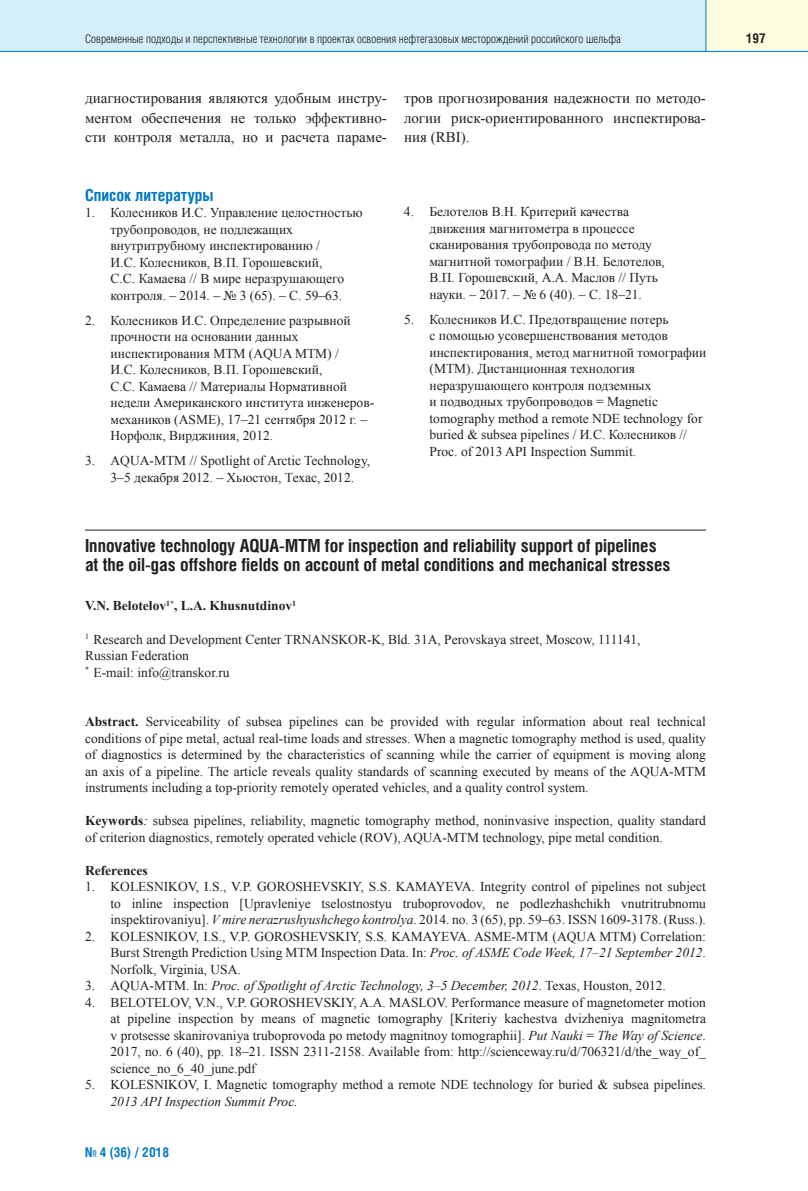
<style>
.page{position:relative;width:808px;height:1191px;background:#fff}
.page>*{position:absolute;margin:0;border:0;box-sizing:border-box;transform-origin:0 0}
.t1{font:700 18px/19.5px "Helios Cond";color:#231f20}
.t2{font:700 16.5px "Helios Cond";color:#0079c2}
.t3{font:15px/19.5px "Times New Roman";color:#231f20;text-align:justify}
.t4{font:13.5px/16.5px "Times New Roman";color:#231f20}
.t5{font:italic 13.5px "Times New Roman";color:#231f20}
.t6{font:700 13.5px "Times New Roman";color:#231f20}
.t7{font:700 13.5px "Helios Cond";color:#0079c2}
.t8{font:700 13.5px "Helios Cond";color:#231f20}
.t9{font:300 12px "Helios Cond";color:#231f20}
.s1{font-weight:700}
.s2{font-style:italic}
.s3{font-style:normal}
</style>
<div class="page">
<div style="left:0;top:0;width:706px;height:51px;background:#d4effb"></div>
<div style="left:706px;top:0;width:102px;height:51px;background:#fffce0"></div>
<hr style="left:0;top:51px;width:808px;height:1px;background:#0079c2">
<hr style="left:705px;top:0;width:1px;height:51px;background:#0079c2">
<hr style="left:85px;top:530px;width:621px;height:1px;background:#231f20">
<p class="t9" style="left:85px;top:34px;width:537px">Современные подходы и перспективные технологии в проектах освоения нефтегазовых месторождений российского шельфа</p>
<p class="t8" style="left:746px;top:33px;width:21px">197</p>
<p class="t3" style="left:85px;top:88px;width:303px">диагностирования являются удобным инстру&shy;ментом обеспечения не только эффективно&shy;сти контроля металла, но и расчета параме-</p>
<p class="t3" style="left:404px;top:88px;width:303px">тров прогнозирования надежности по методо&shy;логии риск-ориентированного инспектирова&shy;ния (RBI).</p>
<p class="t2" style="left:85px;top:189px;width:130px">Список литературы</p>
<p class="t4" style="left:111px;top:204px;width:254px;text-indent:-26px">1. Колесников И.С. Управление целостностью трубопроводов, не подлежащих внутритрубному инспектированию /<br>И.С. Колесников, В.П. Горошевский,<br>С.С. Камаева // В мире неразрушающего контроля. – 2014. – № 3 (65). – С. 59–63.</p>
<p class="t4" style="left:111px;top:312px;width:265px;text-indent:-26px">2. Колесников И.С. Определение разрывной прочности на основании данных инспектирования МТМ (AQUA MTM) /<br>И.С. Колесников, В.П. Горошевский,<br>С.С. Камаева // Материалы Нормативной недели Американского института инженеров&shy;механиков (ASME), 17–21 сентября 2012 г. – Норфолк, Вирджиния, 2012.</p>
<p class="t4" style="left:111px;top:452px;width:261px;text-indent:-26px">3. AQUA-MTM // Spotlight of Arctic Technology,<br>3–5 декабря 2012. – Хьюстон, Техас, 2012.</p>
<p class="t4" style="left:429px;top:203px;width:237px;text-indent:-26px">4. Белотелов В.Н. Критерий качества движения магнитометра в процессе сканирования трубопровода по методу магнитной томографии / В.Н. Белотелов, В.П. Горошевский, А.А. Маслов // Путь науки. – 2017. – № 6 (40). – С. 18–21.</p>
<p class="t4" style="left:429px;top:311px;width:278px;text-indent:-26px">5. Колесников И.С. Предотвращение потерь<br>с помощью усовершенствования методов инспектирования, метод магнитной томографии (MTM). Дистанционная технология неразрушающего контроля подземных<br>и подводных трубопроводов = Magnetic tomography method a remote NDE technology for buried &amp; subsea pipelines / И.С. Колесников // Proc. of 2013 API Inspection Summit.</p>
<h1 class="t1" style="left:85px;top:537px;width:587px">Innovative technology AQUA-MTM for inspection and reliability support of pipelines at the oil-gas offshore fields on account of metal conditions and mechanical stresses</h1>
<p class="t6" style="left:85px;top:598px;width:213px">V.N. Belotelov<sup>1*</sup>, L.A. Khusnutdinov<sup>1</sup></p>
<p class="t4" style="left:85px;top:631px;width:557px"><sup>1</sup> Research and Development Center TRNANSKOR-K, Bld. 31A, Perovskaya street, Moscow, 111141,<br>Russian Federation<br><sup>*</sup> E-mail: info@transkor.ru</p>
<p class="t4" style="left:85px;top:713px;width:622px;text-align:justify"><span class="s1">Abstract.</span> Serviceability of subsea pipelines can be provided with regular information about real technical conditions of pipe metal, actual real-time loads and stresses. When a magnetic tomography method is used, quality of diagnostics is determined by the characteristics of scanning while the carrier of equipment is moving along an axis of a pipeline. The article reveals quality standards of scanning executed by means of the AQUA-MTM instruments including a top-priority remotely operated vehicles, and a quality control system.</p>
<p class="t4" style="left:85px;top:812px;width:622px"><span class="s1">Keywords</span><span class="s2">:</span> subsea pipelines, reliability, magnetic tomography method, noninvasive inspection, quality standard of criterion diagnostics, remotely operated vehicle (ROV), AQUA-MTM technology, pipe metal condition.</p>
<p class="t6" style="left:85px;top:863px;width:64px">References</p>
<p class="t4" style="left:111px;top:878px;width:597px;text-align:justify;text-indent:-26px">1. KOLESNIKOV, I.S., V.P. GOROSHEVSKIY, S.S. KAMAYEVA. Integrity control of pipelines not subject to inline inspection [Upravleniye tselostnostyu truboprovodov, ne podlezhashchikh vnutritrubnomu inspektirovaniyu]. <span class="s2">V mire nerazrushyushchego kontrolya</span>. 2014. no. 3 (65), pp. 59–63. ISSN 1609-3178. (Russ.).</p>
<p class="t4" style="left:111px;top:928px;width:597px;text-align:justify;text-indent:-26px">2. KOLESNIKOV, I.S., V.P. GOROSHEVSKIY, S.S. KAMAYEVA. ASME-MTM (AQUA MTM) Correlation:<br>Burst Strength Prediction Using MTM Inspection Data. In: <span class="s2">Proc. of ASME Code Week, 17–21 September 2012</span>.<br>Norfolk, Virginia, USA.</p>
<p class="t5" style="left:85px;top:978px;width:582px"><span class="s3">3. AQUA-MTM. In:</span> Proc. of Spotlight of Arctic Technology, 3–5 December, 2012<span class="s3">. Texas, Houston, 2012.</span></p>
<p class="t4" style="left:111px;top:994px;width:597px;text-align:justify;text-indent:-26px">4. BELOTELOV, V.N., V.P. GOROSHEVSKIY, A.A. MASLOV. Performance measure of magnetometer motion at pipeline inspection by means of magnetic tomography [Kriteriy kachestva dvizheniya magnitometra v protsesse skanirovaniya truboprovoda po metody magnitnoy tomographii]. <span class="s2">Put Nauki</span> = <span class="s2">The Way of Science</span>.<br>2017, no. 6 (40), pp. 18–21. ISSN 2311-2158. Available from: http://scienceway.ru/d/706321/d/the_way_of_ science_no_6_40_june.pdf</p>
<p class="t4" style="left:85px;top:1076px;width:622px">5. KOLESNIKOV, I. Magnetic tomography method a remote NDE technology for buried &amp; subsea pipelines.</p>
<p class="t5" style="left:111px;top:1094px;width:189px">2013 API Inspection Summit Proc.</p>
<p class="t7" style="left:85px;top:1147px;width:86px">№ 4 (36) / 2018</p>
</div>
